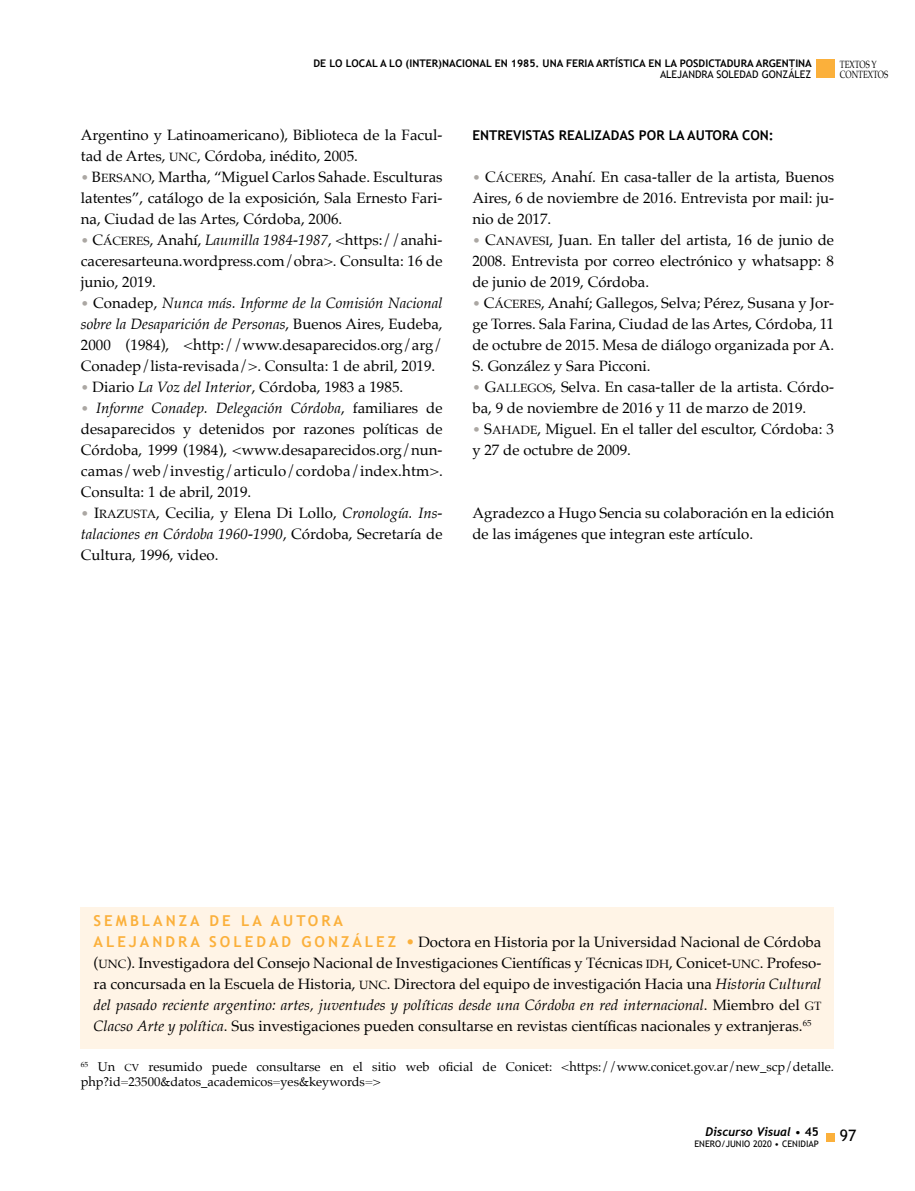
<style>
.page{position:relative;width:915px;height:1191px;background:#fff}
.page>*{position:absolute;margin:0;border:0;box-sizing:border-box;transform-origin:0 0}
.t1{font:15.75px "Trebuchet MS";color:#000}
.t2{font:15px/21px "Palatino";color:#000;text-align:justify}
.t3{font:700 15px "Trebuchet MS";letter-spacing:.2em;color:#fbb03b}
.t4{font:700 13.5px "Trebuchet MS";color:#000}
.t5{font:12.75px/15px "Palatino";color:#000}
.t6{font:italic 700 12px "Trebuchet";color:#000}
.t7{font:700 10.5px "Trebuchet MS";color:#000}
.t8{font:10.5px "Trebuchet MS";color:#000}
.t9{font:10.5px/10.9px "Palatino";color:#000;scale:.75 1}
.t10{font:9px "Trebuchet MS";color:#000}
.s1{font-family:"Palatino Roman SC800";font-size:12px}
.s2{font-family:"Palatino Roman SC800";font-size:13.5px;color:#aba7a3}
.s3{font-family:"Palatino Roman SC800"}
.s4{font-style:italic}
.s5{font-family:"Trebuchet MS";font-weight:700;color:#fbb03b}
.s6{color:#fbb03b}
.s7{font-family:"Palatino Roman SC800";font-size:10.2px}
.s8{font-family:"Trebuchet MS";font-weight:400;font-style:normal}
.s9{font-family:"Trebuchet MS";font-style:normal}
</style>
<div class="page">
<div style="left:825px;top:1133px;width:8px;height:8px;background:#fbb03b"></div>
<div style="left:815px;top:60px;width:18px;height:18px;background:#fbb03b"></div>
<div style="left:81px;top:907px;width:752px;height:141px;background:#fff4e6"></div>
<p class="t7" style="left:313px;top:57px;width:500px">DE LO LOCAL A LO (INTER)NACIONAL EN 1985. UNA FERIA ARTÍSTICA EN LA POSDICTADURA ARGENTINA</p>
<p class="t8" style="left:659px;top:68px;width:153px">ALEJANDRA SOLEDAD GONZÁLEZ</p>
<p class="t9" style="left:839px;top:58px;width:66px">TEXTOS Y<br>CONTEXTOS</p>
<p class="t2" style="left:81px;top:124px;width:363px">Argentino y Latinoamericano), Biblioteca de la Facul&shy;tad de Artes, <span class="s1">UNC</span>, Córdoba, inédito, 2005.</p>
<p class="t2" style="left:81px;top:166px;width:363px"><span class="s2">•</span> <span class="s3">B</span><span class="s1">ERSANO</span>, Martha, “Miguel Carlos Sahade. Esculturas latentes”, catálogo de la exposición, Sala Ernesto Fari&shy;na, Ciudad de las Artes, Córdoba, 2006.</p>
<p class="t2" style="left:81px;top:229px;width:363px"><span class="s2">•</span> <span class="s3">C</span><span class="s1">ÁCERES</span>, Anahí, <span class="s4">Laumilla 1984-1987</span>, &lt;https://anahi&shy;caceresarteuna.wordpress.com/obra&gt;. Consulta: 16 de junio, 2019.</p>
<p class="t2" style="left:81px;top:292px;width:363px"><span class="s2">•</span> Conadep, <span class="s4">Nunca más. Informe de la Comisión Nacional sobre la Desaparición de Personas</span>, Buenos Aires, Eudeba, 2000 (1984), &lt;http://www.desaparecidos.org/arg/ Conadep/lista-revisada/&gt;. Consulta: 1 de abril, 2019.</p>
<p class="t2" style="left:81px;top:376px;width:324px"><span class="s2">•</span> Diario <span class="s4">La Voz del Interior</span>, Córdoba, 1983 a 1985.</p>
<p class="t2" style="left:81px;top:397px;width:363px"><span class="s2">•</span> <span class="s4">Informe Conadep. Delegación Córdoba</span>, familiares de desaparecidos y detenidos por razones políticas de Córdoba, 1999 (1984), &lt;www.desaparecidos.org/nun&shy;camas/web/investig/articulo/cordoba/index.htm&gt;.<br>Consulta: 1 de abril, 2019.</p>
<p class="t2" style="left:81px;top:502px;width:363px"><span class="s2">•</span> <span class="s3">I</span><span class="s1">RAZUSTA</span>, Cecilia, y Elena Di Lollo, <span class="s4">Cronología. Ins&shy;talaciones en Córdoba 1960-1990</span>, Córdoba, Secretaría de Cultura, 1996, video.</p>
<p class="t4" style="left:472px;top:127px;width:303px">ENTREVISTAS REALIZADAS POR LA AUTORA CON:</p>
<p class="t2" style="left:472px;top:166px;width:363px"><span class="s2">•</span> <span class="s3">C</span><span class="s1">ÁCERES</span>, Anahí. En casa-taller de la artista, Buenos Aires, 6 de noviembre de 2016. Entrevista por mail: ju&shy;nio de 2017.</p>
<p class="t2" style="left:472px;top:229px;width:363px"><span class="s2">•</span> <span class="s3">C</span><span class="s1">ANAVESI</span>, Juan. En taller del artista, 16 de junio de 2008. Entrevista por correo electrónico y whatsapp: 8 de junio de 2019, Córdoba.</p>
<p class="t2" style="left:472px;top:292px;width:363px"><span class="s2">•</span> <span class="s3">C</span><span class="s1">ÁCERES</span>, Anahí; Gallegos, Selva; Pérez, Susana y Jor&shy;ge Torres. Sala Farina, Ciudad de las Artes, Córdoba, 11 de octubre de 2015. Mesa de diálogo organizada por A.<br>S. González y Sara Picconi.</p>
<p class="t2" style="left:472px;top:376px;width:363px"><span class="s2">•</span> <span class="s3">G</span><span class="s1">ALLEGOS</span>, Selva. En casa-taller de la artista. Córdo&shy;ba, 9 de noviembre de 2016 y 11 de marzo de 2019.</p>
<p class="t2" style="left:472px;top:418px;width:363px"><span class="s2">•</span> <span class="s3">S</span><span class="s1">AHADE</span>, Miguel. En el taller del escultor, Córdoba: 3 y 27 de octubre de 2009.</p>
<p class="t2" style="left:472px;top:502px;width:363px">Agradezco a Hugo Sencia su colaboración en la edición de las imágenes que integran este artículo.</p>
<p class="t3" style="left:94px;top:911px;width:251px">SEMBLANZA DE LA AUTORA</p>
<p class="t2" style="left:94px;top:931px;width:729px"><span class="s5">A L E J A N D R A S O L E D A D G O N Z Á L E Z</span> <span class="s6">•</span> Doctora en Historia por la Universidad Nacional de Córdoba (<span class="s1">UNC</span>). Investigadora del Consejo Nacional de Investigaciones Científicas y Técnicas <span class="s1">IDH</span>, Conicet-<span class="s1">UNC</span>. Profeso&shy;ra concursada en la Escuela de Historia, <span class="s1">UNC</span>. Directora del equipo de investigación Hacia una <span class="s4">Historia Cultural del pasado reciente argentino: artes, juventudes y políticas desde una Córdoba en red internacional</span>. Miembro del <span class="s1">GT </span><span class="s4">Clacso Arte y política</span>. Sus investigaciones pueden consultarse en revistas científicas nacionales y extranjeras.<sup>65</sup></p>
<p class="t5" style="left:81px;top:1059px;width:754px"><sup>65</sup> Un <span class="s7">CV</span> resumido puede consultarse en el sitio web oficial de Conicet: &lt;https://www.conicet.gov.ar/new_scp/detalle. php?id=23500&amp;datos_academicos=yes&amp;keywords=&gt;</p>
<p class="t6" style="left:705px;top:1124px;width:115px">Discurso Visual <span class="s8">•</span> <span class="s9">45</span></p>
<p class="t10" style="left:694px;top:1138px;width:126px">ENERO/JUNIO 2020 • CENIDIAP</p>
<p class="t1" style="left:839px;top:1126px;width:18px">97</p>
</div>
